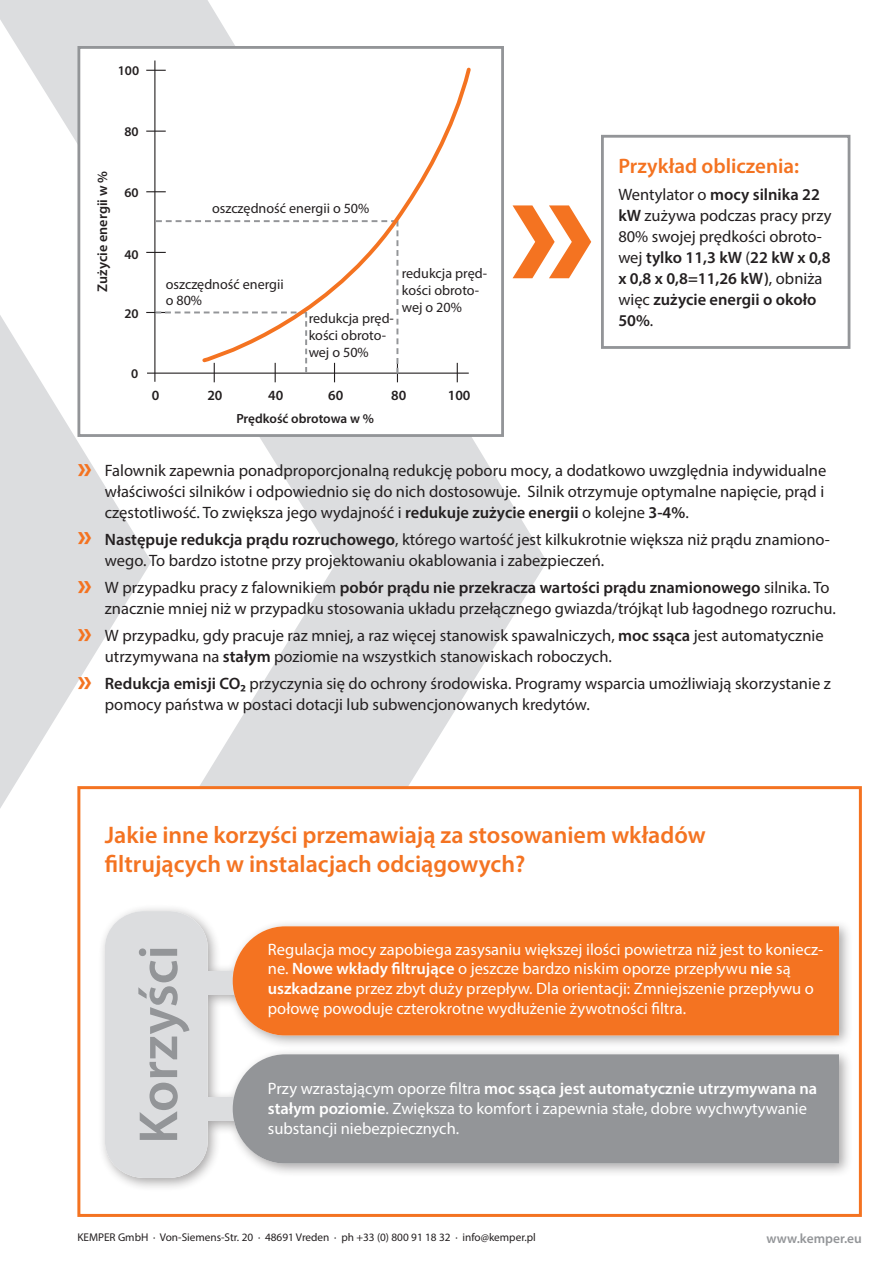
<style>
.page{position:relative;width:893px;height:1263px;background:#fff}
.page>*{position:absolute;margin:0;border:0;box-sizing:border-box;transform-origin:0 0}
.t1{font:600 55.5px "Myriad Pro";color:#939598}
.t2{font:700 31.5px/48px "Myriad Pro";color:#f47321}
.t3{font:600 24px/28.8px "Myriad Pro";color:#f47321}
.t4{font:600 21px "Myriad Pro";color:#f47321}
.t5{font:16.5px/21px "Myriad Pro";color:#231f20}
.t6{font:16.5px/19.8px "Myriad Pro";color:#fff}
.t7{font:14.1px/17px "Myriad Pro";color:#231f20}
.t8{font:600 14.1px "Myriad Pro";color:#231f20}
.t9{font:600 13.5px "Myriad Pro";color:#939598}
.t10{font:600 13.35px "Myriad Pro";color:#231f20}
.t11{font:11.25px "Myriad Pro";color:#231f20}
.s1{font-weight:600}
</style>
<div class="page">
<svg style="left:0;top:0;width:547px;height:808px"></svg>
<div style="left:77px;top:786px;width:785px;height:431px;background:#fff;border:3px solid #f47321"></div>
<div style="left:98px;top:904px;width:755px;height:288px;background:#231f20;opacity:.4"></div>
<div style="left:105px;top:911px;width:103px;height:267px;background:#dcdddf;border-radius:38px"></div>
<div style="left:194px;top:971px;width:90px;height:23px;background:#dcdddf"></div>
<div style="left:194px;top:1097px;width:90px;height:24px;background:#dcdddf"></div>
<div style="left:601px;top:135px;width:249px;height:214px;background:#fff;border:3px solid #939598"></div>
<div style="left:233px;top:926px;width:606px;height:109px;background:#f47321"></div>
<div style="left:233px;top:1054px;width:606px;height:109px;background:#939598"></div>
<svg style="left:512px;top:205px;width:79px;height:73px"></svg>
<div style="left:77px;top:46px;width:427px;height:391px;background:#fff;border:3px solid #939598"></div>
<hr style="left:154px;top:61px;width:1px;height:321px;background:#231f20">
<hr style="left:147px;top:373px;width:322px;height:1px;background:#231f20">
<svg style="left:146px;top:70px;width:20px;height:1px"></svg>
<svg style="left:146px;top:131px;width:20px;height:1px"></svg>
<svg style="left:457px;top:364px;width:1px;height:18px"></svg>
<svg style="left:146px;top:191px;width:20px;height:1px"></svg>
<svg style="left:146px;top:220px;width:252px;height:162px"></svg>
<svg style="left:200px;top:67px;width:271px;height:297px"></svg>
<p class="t10" style="left:118px;top:62px;width:23px">100</p>
<p class="t8" style="left:93px;top:292px;width:122px;rotate:-90deg">Zużycie energii w %</p>
<p class="t10" style="left:124px;top:123px;width:16px">80</p>
<p class="t10" style="left:124px;top:184px;width:16px">60</p>
<p class="t10" style="left:124px;top:246px;width:16px">40</p>
<p class="t10" style="left:124px;top:305px;width:16px">20</p>
<p class="t10" style="left:131px;top:365px;width:9px">0</p>
<p class="t7" style="left:212px;top:199px;width:159px">oszczędność energii o 50%</p>
<p class="t7" style="left:166px;top:275px;width:119px">oszczędność energii o 80%</p>
<p class="t7" style="left:309px;top:310px;width:87px">redukcja pręd&shy;kości obroto&shy;wej o 50%</p>
<p class="t7" style="left:402px;top:264px;width:87px">redukcja pręd&shy;kości obroto&shy;wej o 20%</p>
<p class="t8" style="left:152px;top:386px;width:9px">0</p>
<p class="t8" style="left:207px;top:386px;width:17px">20</p>
<p class="t8" style="left:268px;top:386px;width:17px">40</p>
<p class="t8" style="left:328px;top:386px;width:17px">60</p>
<p class="t8" style="left:391px;top:386px;width:17px">80</p>
<p class="t8" style="left:448px;top:386px;width:24px">100</p>
<p class="t10" style="left:236px;top:410px;width:139px">Prędkość obrotowa w %</p>
<p class="t4" style="left:618px;top:153px;width:182px">Przykład obliczenia:</p>
<p class="t5" style="left:618px;top:184px;width:215px">Wentylator o <span class="s1">mocy silnika 22 kW</span> zużywa podczas pracy przy<br>80% swojej prędkości obroto&shy;wej <span class="s1">tylko 11,3 kW</span> (<span class="s1">22 kW x 0,8 x 0,8 x 0,8=11,26 kW)</span>, obniża więc <span class="s1">zużycie energii o około<br>50%</span>.</p>
<h2 class="t2" style="left:77px;top:433px;width:16px;line-height:67.5px">» »</h2>
<h2 class="t2" style="left:77px;top:560px;width:16px;text-align:justify">» » »</h2>
<p class="t5" style="left:105px;top:459px;width:723px">Falownik zapewnia ponadproporcjonalną redukcję poboru mocy, a dodatkowo uwzględnia indywidualne właściwości silników i odpowiednio się do nich dostosowuje. Silnik otrzymuje optymalne napięcie, prąd i częstotliwość. To zwiększa jego wydajność i <span class="s1">redukuje zużycie energii</span> o kolejne <span class="s1">3-4%</span>.</p>
<p class="t5" style="left:105px;top:528px;width:726px"><span class="s1">Następuje redukcja prądu rozruchowego</span>, którego wartość jest kilkukrotnie większa niż prądu znamiono&shy;wego. To bardzo istotne przy projektowaniu okablowania i zabezpieczeń.</p>
<p class="t5" style="left:105px;top:576px;width:732px">W przypadku pracy z falownikiem <span class="s1">pobór prądu nie przekracza wartości prądu znamionowego</span> silnika. To znacznie mniej niż w przypadku stosowania układu przełącznego gwiazda/trójkąt lub łagodnego rozruchu.</p>
<p class="t5" style="left:105px;top:624px;width:720px">W przypadku, gdy pracuje raz mniej, a raz więcej stanowisk spawalniczych, <span class="s1">moc ssąca</span> jest automatycznie utrzymywana na <span class="s1">stałym</span> poziomie na wszystkich stanowiskach roboczych.</p>
<p class="t5" style="left:105px;top:672px;width:727px"><span class="s1">Redukcja emisji CO₂</span> przyczynia się do ochrony środowiska. Programy wsparcia umożliwiają skorzystanie z pomocy państwa w postaci dotacji lub subwencjonowanych kredytów.</p>
<h3 class="t3" style="left:105px;top:820px;width:602px">Jakie inne korzyści przemawiają za stosowaniem wkładów filtrujących w instalacjach odciągowych?</h3>
<h1 class="t1" style="left:123px;top:1144px;width:200px;rotate:-90deg">Korzyści</h1>
<p class="t6" style="left:268px;top:939px;width:557px">Regulacja mocy zapobiega zasysaniu większej ilości powietrza niż jest to koniecz&shy;ne. <span class="s1">Nowe wkłady filtrujące</span> o jeszcze bardzo niskim oporze przepływu <span class="s1">nie</span> są <span class="s1">uszkadzane</span> przez zbyt duży przepływ. Dla orientacji: Zmniejszenie przepływu o połowę powoduje czterokrotne wydłużenie żywotności filtra.</p>
<p class="t6" style="left:268px;top:1078px;width:551px">Przy wzrastającym oporze filtra <span class="s1">moc ssąca jest automatycznie utrzymywana na stałym poziomie</span>. Zwiększa to komfort i zapewnia stałe, dobre wychwytywanie substancji niebezpiecznych.</p>
<p class="t11" style="left:77px;top:1231px;width:460px">KEMPER GmbH · Von-Siemens-Str. 20 · 48691 Vreden · ph +33 (0) 800 91 18 32 · info@kemper.pl</p>
<p class="t9" style="left:767px;top:1230px;width:97px">www.kemper.eu</p>
</div>
